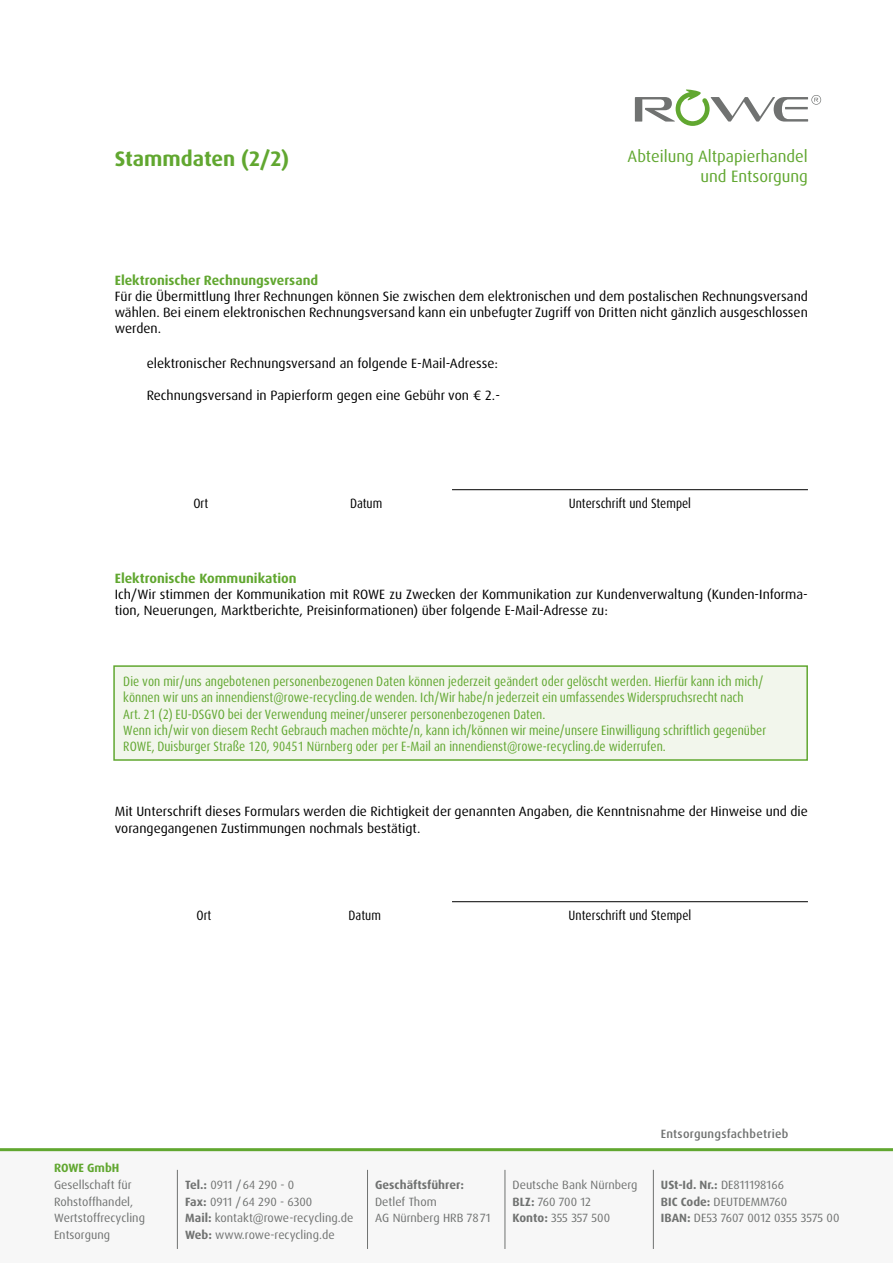
<style>
.page{position:relative;width:893px;height:1263px;background:#fff}
.page>*{position:absolute;margin:0;border:0;box-sizing:border-box;transform-origin:0 0}
.t1{font:700 21px "Dax Pro";color:#61a730}
.t2{font:16.5px/19.8px "Dax Pro";color:#61a730;text-align:right}
.t3{font:13.5px/16.2px "Dax Pro";color:#000}
.t4{font:condensed 13.5px/16.4px "Dax Pro";color:#61a730}
.t5{font:condensed 13.5px "Dax Pro";color:#000}
.t6{font:700 13.5px "Dax Pro";color:#61a730}
.t7{font:12px/16.5px "Dax Pro";color:#707271}
.t8{font:500 12px "Dax Pro";letter-spacing:.02em;color:#707271}
.t9{font:700 12px "Dax Pro";color:#707271}
.t10{font:700 12px "Dax Pro";color:#61a730}
.s1{font-weight:700}
</style>
<div class="page">
<div style="left:0;top:1150px;width:893px;height:113px;background:#f7f7f7"></div>
<hr style="left:0;top:1148px;width:893px;height:3px;background:#61a730">
<hr style="left:653px;top:1170px;width:1px;height:79px;background:#707271">
<hr style="left:505px;top:1170px;width:1px;height:79px;background:#707271">
<hr style="left:367px;top:1170px;width:1px;height:79px;background:#707271">
<hr style="left:177px;top:1170px;width:1px;height:79px;background:#707271">
<svg style="left:635px;top:90px;width:186px;height:36px"></svg>
<div style="left:114px;top:666px;width:693px;height:94px;background:#f2f6ec"></div>
<div style="left:113px;top:665px;width:695px;height:96px;border:2px solid #61a730"></div>
<hr style="left:452px;top:489px;width:356px;height:1px;background:#000">
<hr style="left:452px;top:901px;width:356px;height:1px;background:#000">
<h1 class="t1" style="left:115px;top:145px;width:176px">Stammdaten (2/2)</h1>
<p class="t2" style="left:628px;top:147px;width:182px">Abteilung Altpapierhandel und Entsorgung</p>
<p class="t6" style="left:115px;top:271px;width:205px">Elektronischer Rechnungsversand</p>
<p class="t3" style="left:115px;top:288px;width:695px;text-align:justify">Für die Übermittlung Ihrer Rechnungen können Sie zwischen dem elektronischen und dem postalischen Rechnungsversand wählen. Bei einem elektronischen Rechnungsversand kann ein unbefugter Zugriff von Dritten nicht gänzlich ausgeschlossen werden.</p>
<p class="t3" style="left:147px;top:355px;width:353px">elektronischer Rechnungsversand an folgende E-Mail-Adresse:</p>
<p class="t3" style="left:147px;top:387px;width:355px">Rechnungsversand in Papierform gegen eine Gebühr von € 2.-</p>
<p class="t5" style="left:193px;top:494px;width:17px">Ort</p>
<p class="t5" style="left:350px;top:494px;width:34px">Datum</p>
<p class="t5" style="left:569px;top:494px;width:124px">Unterschrift und Stempel</p>
<p class="t6" style="left:115px;top:569px;width:183px">Elektronische Kommunikation</p>
<p class="t3" style="left:115px;top:586px;width:695px">Ich/Wir stimmen der Kommunikation mit ROWE zu Zwecken der Kommunikation zur Kundenverwaltung (Kunden-Informa&shy;tion, Neuerungen, Marktberichte, Preisinformationen) über folgende E-Mail-Adresse zu:</p>
<p class="t4" style="left:123px;top:673px;width:644px">Die von mir/uns angebotenen personenbezogenen Daten können jederzeit geändert oder gelöscht werden. Hierfür kann ich mich/ können wir uns an innendienst@rowe-recycling.de wenden. Ich/Wir habe/n jederzeit ein umfassendes Widerspruchsrecht nach<br>Art. 21 (2) EU-DSGVO bei der Verwendung meiner/unserer personenbezogenen Daten.<br>Wenn ich/wir von diesem Recht Gebrauch machen möchte/n, kann ich/können wir meine/unsere Einwilligung schriftlich gegenüber ROWE, Duisburger Straße 120, 90451 Nürnberg oder per E-Mail an innendienst@rowe-recycling.de widerrufen.</p>
<p class="t3" style="left:115px;top:804px;width:695px">Mit Unterschrift dieses Formulars werden die Richtigkeit der genannten Angaben, die Kenntnisnahme der Hinweise und die vorangegangenen Zustimmungen nochmals bestätigt.</p>
<p class="t5" style="left:196px;top:906px;width:16px">Ort</p>
<p class="t5" style="left:348px;top:906px;width:34px">Datum</p>
<p class="t5" style="left:569px;top:906px;width:124px">Unterschrift und Stempel</p>
<p class="t8" style="left:661px;top:1126px;width:129px">Entsorgungsfachbetrieb</p>
<p class="t10" style="left:54px;top:1160px;width:67px">ROWE GmbH</p>
<p class="t7" style="left:54px;top:1177px;width:92px">Gesellschaft für<br>Rohstoffhandel,<br>Wertstoffrecycling<br>Entsorgung</p>
<p class="t7" style="left:661px;top:1177px;width:180px"><span class="s1">USt-Id. Nr.:</span> DE811198166<br><span class="s1">BIC Code:</span> DEUTDEMM760<br><span class="s1">IBAN:</span> DE53 7607 0012 0355 3575 00</p>
<p class="t7" style="left:185px;top:1177px;width:170px"><span class="s1">Tel.:</span> 0911 /64 290 - 0<br><span class="s1">Fax:</span> 0911 /64 290 - 6300<br><span class="s1">Mail:</span> kontakt@rowe-recycling.de<br><span class="s1">Web:</span> www.rowe-recycling.de</p>
<p class="t9" style="left:375px;top:1177px;width:90px">Geschäftsführer:</p>
<p class="t7" style="left:375px;top:1193px;width:117px">Detlef Thom<br>AG Nürnberg HRB 78 71</p>
<p class="t7" style="left:513px;top:1177px;width:126px">Deutsche Bank Nürnberg<br><span class="s1">BLZ:</span> 760 700 12<br><span class="s1">Konto:</span> 355 357 500</p>
</div>
